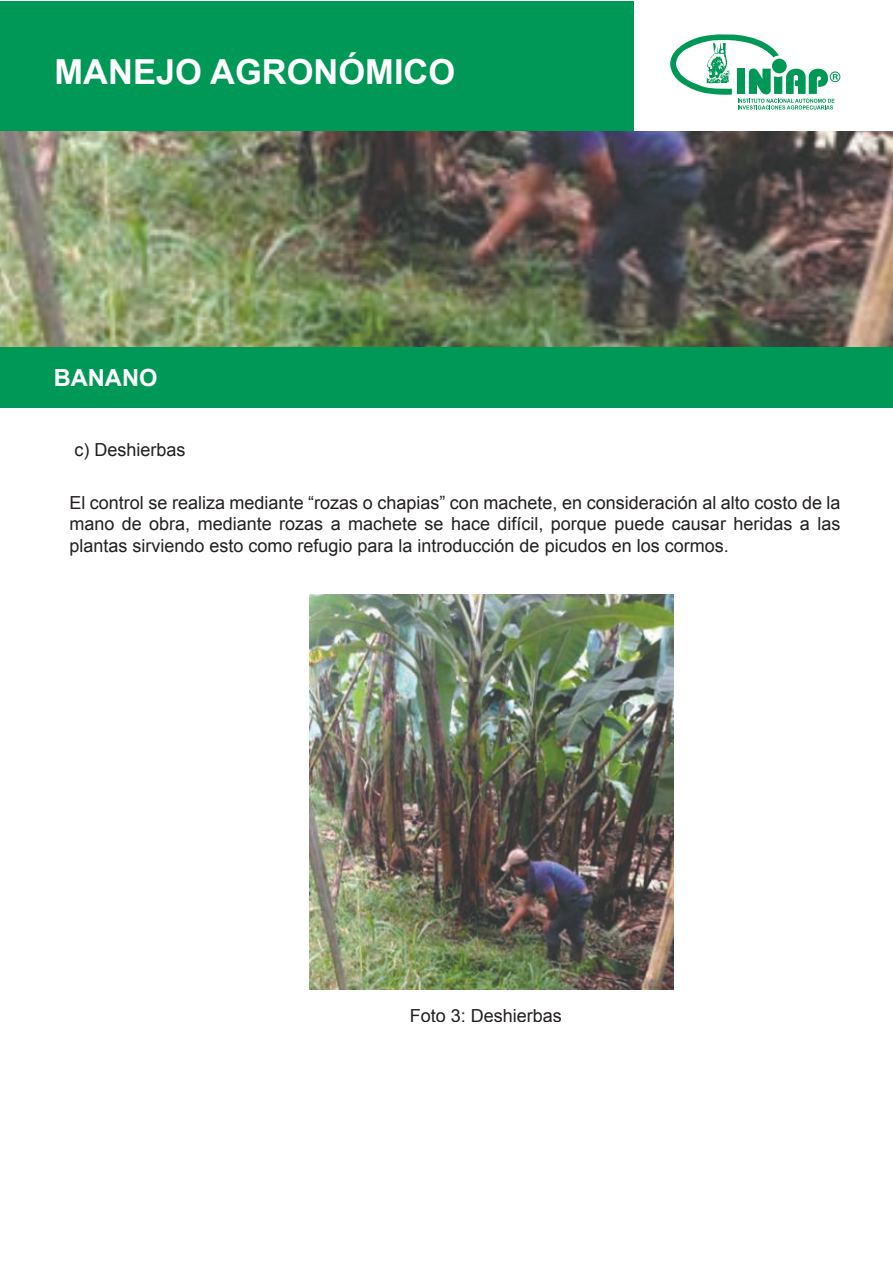
<style>
.page{position:relative;width:893px;height:1269px;background:#fff}
.page>*{position:absolute;margin:0;border:0;box-sizing:border-box;transform-origin:0 0}
.t1{font:700 34.5px "Arial";color:#fff}
.t2{font:700 23.7px "Arial";color:#fff}
.t3{font:18px/21.6px "Arial";color:#231f20;text-align:justify}
</style>
<div class="page">
<svg style="left:670px;top:34px;width:170px;height:76px"></svg>
<div style="left:0;top:1px;width:633px;height:129px;background:#009856"></div>
<div style="left:0;top:345px;width:892px;height:63px;background:#009856"></div>
<img style="left:309px;top:595px;width:364px;height:394px">
<img style="left:0;top:132px;width:892px;height:214px">
<h1 class="t1" style="left:55px;top:51px;width:402px">MANEJO AGRONÓMICO</h1>
<h2 class="t2" style="left:54px;top:364px;width:105px">BANANO</h2>
<p class="t3" style="left:74px;top:441px;width:113px">c) Deshierbas</p>
<p class="t3" style="left:69px;top:493px;width:773px">El control se realiza mediante “rozas o chapias” con machete, en consideración al alto costo de la mano de obra, mediante rozas a machete se hace difícil, porque puede causar heridas a las plantas sirviendo esto como refugio para la introducción de picudos en los cormos.</p>
<p class="t3" style="left:410px;top:1006px;width:154px">Foto 3: Deshierbas</p>
</div>
